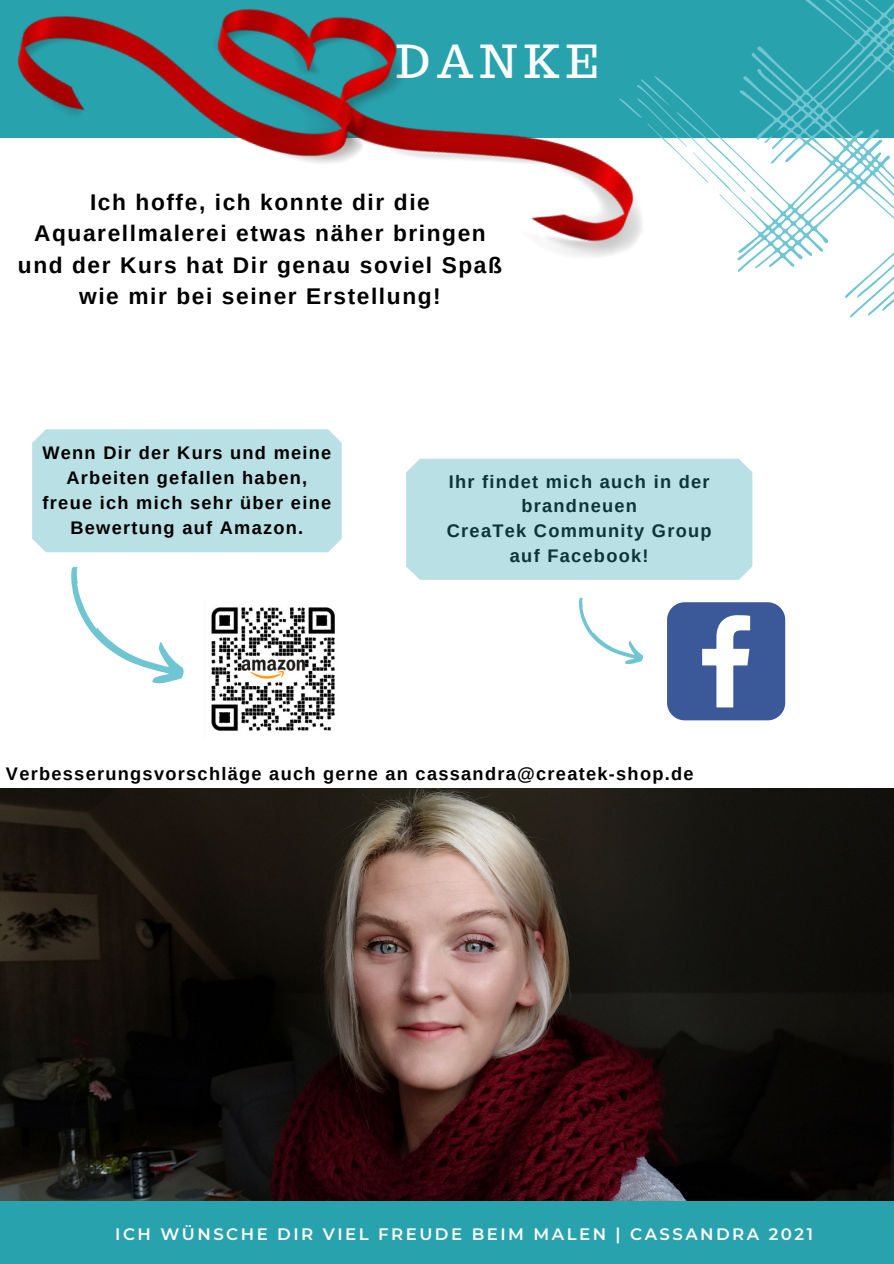
<style>
.page{position:relative;width:894px;height:1264px;background:#fff}
.page>*{position:absolute;margin:0;border:0;box-sizing:border-box;transform-origin:0 0}
.t1{font:44.55px "Trocchi";letter-spacing:.15em;color:#fff}
.t2{font:700 22.65px/31.5px "Arimo";letter-spacing:.07em;color:#000;text-align:center}
.t3{font:700 18.15px/24.8px "Arimo";letter-spacing:.07em;color:#000;text-align:center}
.t4{font:600 16.5px "Montserrat";letter-spacing:.15em;color:#fff}
</style>
<div class="page">
<div style="left:0;top:1200px;width:893px;height:63px;background:#28a2ad"></div>
<svg style="left:678px;top:0;width:215px;height:317px"></svg>
<svg style="left:764px;top:136px;width:8px;height:7px"></svg>
<svg style="left:678px;top:79px;width:67px;height:113px"></svg>
<img style="left:0;top:788px;width:893px;height:412px">
<img style="left:3px;top:0;width:675px;height:257px">
<div style="left:32px;top:429px;width:309px;height:123px;background:#b9e0e4"></div>
<svg style="left:71px;top:566px;width:113px;height:118px"></svg>
<img style="left:211px;top:607px;width:124px;height:124px">
<svg style="left:579px;top:597px;width:64px;height:67px"></svg>
<svg style="left:667px;top:602px;width:118px;height:118px"></svg>
<div style="left:406px;top:459px;width:346px;height:121px;background:#b9e0e4"></div>
<p class="t1" style="left:396px;top:32px;width:204px">DANKE</p>
<p class="t2" style="left:18px;top:186px;width:485px">Ich hoffe, ich konnte dir die Aquarellmalerei etwas näher bringen und der Kurs hat Dir genau soviel Spaß wie mir bei seiner Erstellung!</p>
<p class="t3" style="left:42px;top:440px;width:290px">Wenn Dir der Kurs und meine<br>Arbeiten gefallen haben,</p>
<p class="t3" style="left:43px;top:490px;width:290px">freue ich mich sehr über eine<br>Bewertung auf Amazon.</p>
<p class="t3" style="left:449px;top:469px;width:262px">Ihr findet mich auch in der</p>
<p class="t3" style="left:521px;top:493px;width:117px">brandneuen</p>
<p class="t3" style="left:447px;top:518px;width:266px">CreaTek Community Group</p>
<p class="t3" style="left:509px;top:543px;width:140px">auf Facebook!</p>
<p class="t3" style="left:6px;top:761px;width:689px">Verbesserungsvorschläge auch gerne an cassandra@createk-shop.de</p>
<p class="t4" style="left:115px;top:1224px;width:699px">ICH WÜNSCHE DIR VIEL FREUDE BEIM MALEN | CASSANDRA 2021</p>
</div>
